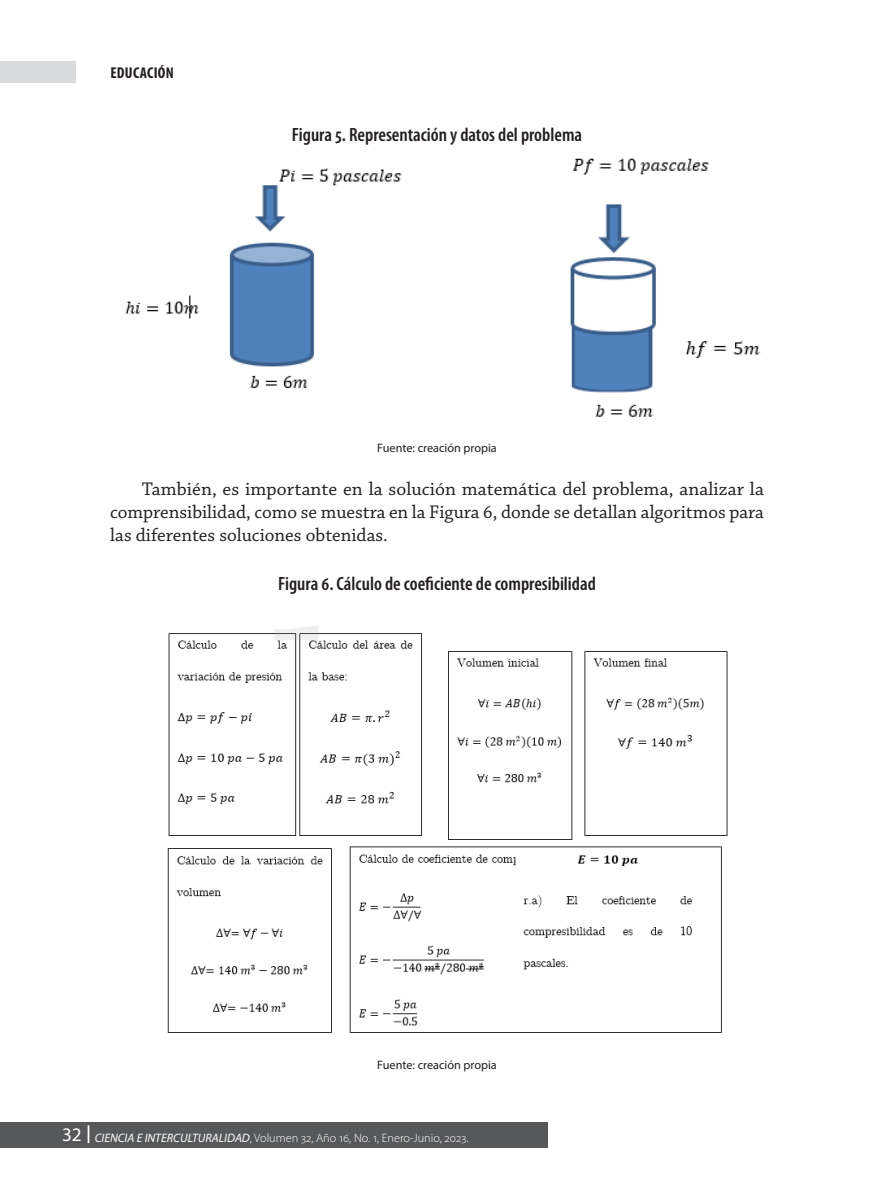
<style>
.page{position:relative;width:882px;height:1197px;background:#fff}
.page>*{position:absolute;margin:0;border:0;box-sizing:border-box;transform-origin:0 0}
.parrafo_02{font:19.25px/23.1px "Chaparral Pro";color:#231f20;text-align:justify}
.Titulo_Grafico{font:600 condensed 19.25px "Myriad Pro";color:#231f20}
.t1{font:700 condensed 15.75px "Myriad Pro";letter-spacing:.02em;color:#231f20}
.t2{font:300 12.25px "Myriad Pro";color:#fff}
.credito_fuente{font:12.25px "Myriad Pro";color:#231f20}
.s1{font-weight:400;font-size:19.25px}
.s2{font-weight:400;font-style:italic}
</style>
<div class="page">
<div style="left:0;top:1122px;width:548px;height:26px;background:#57585a"></div>
<div style="left:0;top:62px;width:76px;height:21px;background:#d9dadc"></div>
<svg style="left:88px;top:1125px;width:1px;height:18px"></svg>
<img style="left:125px;top:158px;width:636px;height:259px">
<img style="left:167px;top:626px;width:561px;height:407px">
<p class="t1" style="left:110px;top:63px;width:65px">EDUCACIÓN</p>
<p class="Titulo_Grafico" style="left:292px;top:124px;width:292px">Figura 5. Representación y datos del problema</p>
<p class="credito_fuente" style="left:377px;top:441px;width:121px">Fuente: creación propia</p>
<p class="parrafo_02" style="left:110px;top:478px;width:655px;text-indent:32px">También, es importante en la solución matemática del problema, analizar la comprensibilidad, como se muestra en la Figura 6, donde se detallan algoritmos para las diferentes soluciones obtenidas.</p>
<p class="Titulo_Grafico" style="left:278px;top:573px;width:319px">Figura 6. Cálculo de coeficiente de compresibilidad</p>
<p class="credito_fuente" style="left:377px;top:1057px;width:121px">Fuente: creación propia</p>
<p class="t2" style="left:62px;top:1131px;width:408px"><span class="s1">32</span> <span class="s2">CIENCIA E INTERCULTURALIDAD</span>, Volumen 32, Año 16, No. 1, Enero-Junio, 2023.</p>
</div>
